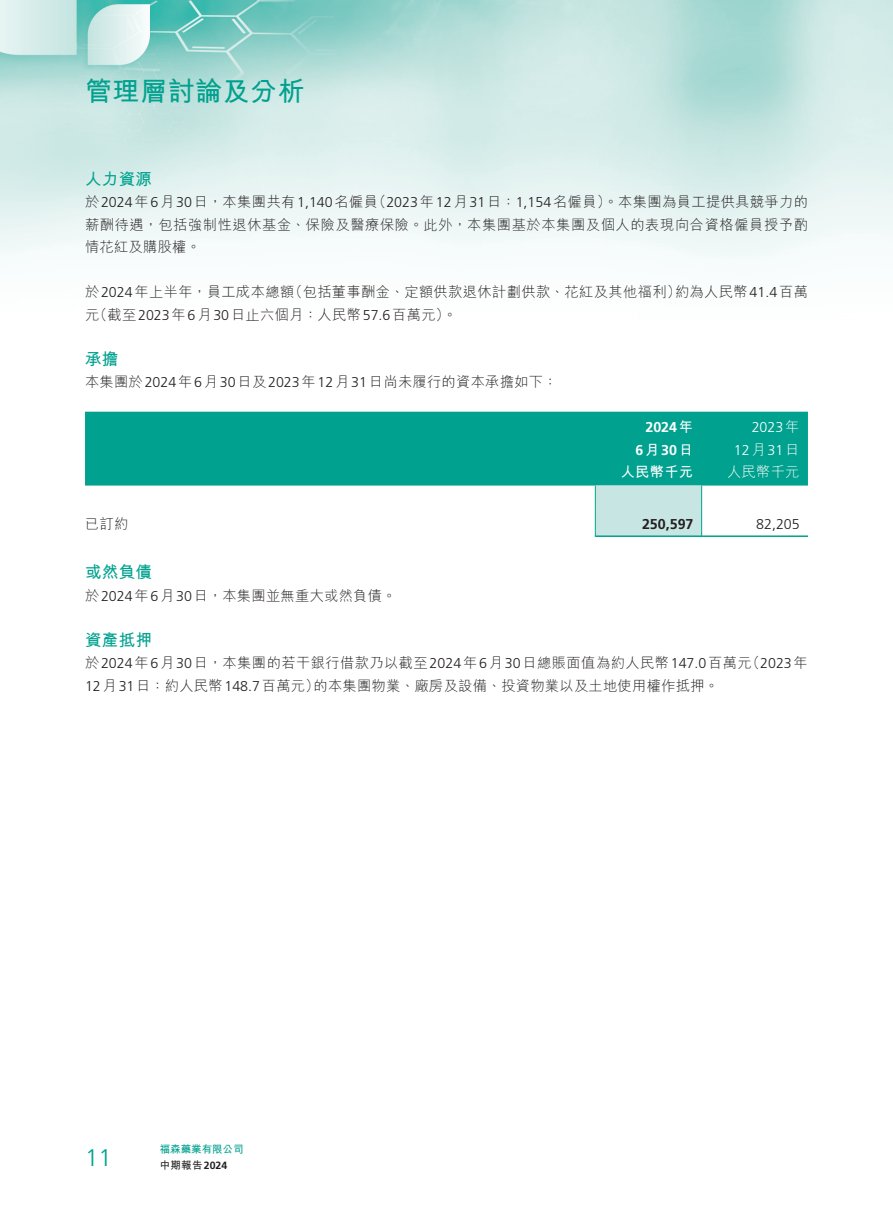
<style>
.page{position:relative;width:893px;height:1212px;background:#fff}
.page>*{position:absolute;margin:0;border:0;box-sizing:border-box;transform-origin:0 0}
.t1{font:700 27px "M Hei HK";letter-spacing:.02em;color:#00a18f}
.t2{font:300 24px "Frutiger LT Std";color:#00a18f}
._01_H1{font:700 16.5px "M Hei HK";letter-spacing:.02em;color:#00a18f}
._00_txt{font:300 14.25px/22.5px "M Hei HK";letter-spacing:.025em;color:#231f20}
._50_Table_txt{font:300 14.25px "Frutiger LT Std";color:#fff}
._50_Table_txt-2{font:700 14.25px "Frutiger LT Std";color:#fff}
._50_Table_txt-3{font:700 14.25px "Frutiger LT Std";color:#231f20}
._50_Table_txt-4{font:300 14.25px "Frutiger LT Std";color:#231f20}
._00_txt-2{font:300 14.25px "Frutiger LT Std";color:#231f20}
._50_Table_txt-5{font:300 14.25px "M Hei HK";letter-spacing:.02em;color:#fff}
._50_Table_txt-6{font:700 14.25px "M Hei HK";letter-spacing:.02em;color:#fff}
._50_Table_txt-7{font:300 14.25px "M Hei HK";color:#231f20}
.t3{font:700 10.5px "M Hei HK";color:#231f20}
.t4{font:700 10.5px "M Hei HK";letter-spacing:-.005em;color:#00a18f}
.s1{font-family:"Frutiger LT Std"}
.s2{font-family:"M Hei HK"}
</style>
<div class="page">
<img style="left:0;top:0;width:893px;height:537px">
<div style="left:85px;top:412px;width:723px;height:73px;background:#00a18f"></div>
<div style="left:595px;top:485px;width:107px;height:52px;background:#c7e5e2"></div>
<hr style="left:596px;top:535px;width:105px;height:2px;background:#00a18f">
<hr style="left:702px;top:535px;width:106px;height:2px;background:#00a18f">
<h1 class="t1" style="left:85px;top:71px;width:221px">管理層討論及分析</h1>
<p class="_01_H1" style="left:85px;top:167px;width:68px">人力資源</p>
<p class="_00_txt" style="left:372px;top:191px;width:437px">（<span class="s1">2023</span>年<span class="s1">12</span>月<span class="s1">31</span>日：<span class="s1">1,154</span>名僱員）。本集團為員工提供具競爭力的</p>
<p class="_00_txt" style="left:85px;top:191px;width:724px">於<span class="s1">2024</span>年<span class="s1">6</span>月<span class="s1">30</span>日，本集團共有<span class="s1">1,140</span>名僱員<br>薪酬待遇，包括強制性退休基金、保險及醫療保險。此外，本集團基於本集團及個人的表現向合資格僱員授予酌情花紅及購股權。</p>
<p class="_00_txt" style="left:675px;top:281px;width:134px">約為人民幣<span class="s1">41.4</span>百萬</p>
<p class="_00_txt" style="left:288px;top:281px;width:394px">（包括董事酬金、定額供款退休計劃供款、花紅及其他福利）</p>
<p class="_00_txt" style="left:85px;top:281px;width:373px">於<span class="s1">2024</span>年上半年，員工成本總額<br>（元截至<span class="s1">2023</span>年<span class="s1">6</span>月<span class="s1">30</span>日止六個月：人民幣<span class="s1">57.6</span>百萬元。(</p>
<p class="_01_H1" style="left:85px;top:347px;width:35px">承擔</p>
<p class="_00_txt" style="left:85px;top:371px;width:474px">本集團於<span class="s1">2024</span>年<span class="s1">6</span>月<span class="s1">30</span>日及<span class="s1">2023</span>年<span class="s1">12</span>月<span class="s1">31</span>日尚未履行的資本承擔如下：</p>
<p class="_50_Table_txt-7" style="left:85px;top:516px;width:45px">已訂約</p>
<p class="_01_H1" style="left:85px;top:560px;width:68px">或然負債</p>
<p class="_00_txt" style="left:85px;top:584px;width:313px">於<span class="s1">2024</span>年<span class="s1">6</span>月<span class="s1">30</span>日，本集團並無重大或然負債。</p>
<p class="_01_H1" style="left:85px;top:628px;width:68px">資產抵押</p>
<p class="_50_Table_txt-2" style="left:645px;top:419px;width:49px">2024<span class="s2">年</span></p>
<p class="_50_Table_txt-2" style="left:635px;top:441px;width:59px">6<span class="s2">月</span>30<span class="s2">日</span></p>
<p class="_50_Table_txt-6" style="left:621px;top:462px;width:74px">人民幣千元</p>
<p class="_50_Table_txt-3" style="left:642px;top:515px;width:53px">250,597</p>
<p class="_50_Table_txt" style="left:752px;top:419px;width:49px">2023<span class="s2">年</span></p>
<p class="_50_Table_txt" style="left:734px;top:442px;width:67px">12<span class="s2">月</span>31<span class="s2">日</span></p>
<p class="_50_Table_txt-5" style="left:727px;top:465px;width:74px">人民幣千元</p>
<p class="_50_Table_txt-4" style="left:756px;top:516px;width:45px">82,205</p>
<p class="_00_txt-2" style="left:746px;top:655px;width:63px"><span class="s2">（</span>2023<span class="s2">年</span></p>
<p class="_00_txt" style="left:313px;top:652px;width:440px;text-indent:-228px">於<span class="s1">2024</span>年<span class="s1">6</span>月<span class="s1">30</span>日，本集團的若干銀行借款乃以截至<span class="s1">2024</span>年<span class="s1">6</span>月<span class="s1">30</span>日總賬面值為約人民幣<span class="s1">147.0</span>百萬元的本集團物業、廠房及設備、投資物業以及土地使用權作抵押。</p>
<p class="_00_txt" style="left:85px;top:674px;width:236px"><span class="s1">12</span>月<span class="s1">31</span>日：約人民幣<span class="s1">148.7</span>百萬元）</p>
<h2 class="t2" style="left:85px;top:1144px;width:28px">11</h2>
<p class="t4" style="left:160px;top:1141px;width:85px">福森藥業有限公司</p>
<p class="t3" style="left:160px;top:1157px;width:69px">中期報告<span class="s1">2024</span></p>
</div>
